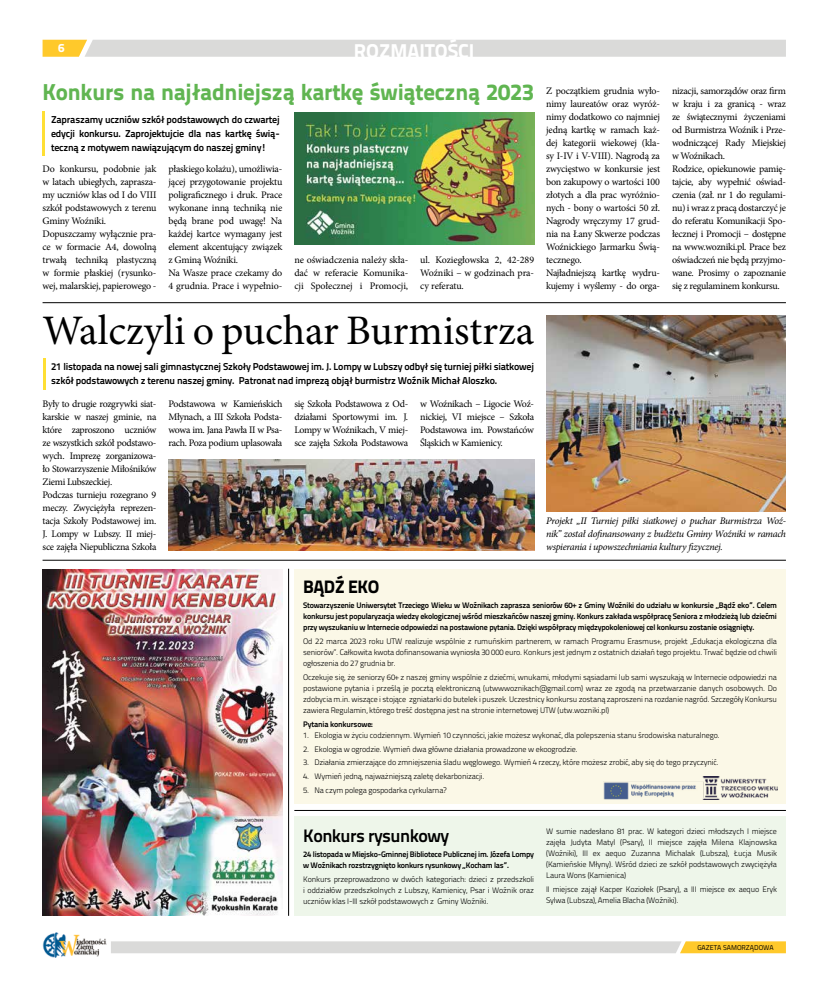
<style>
.page{position:relative;width:820px;height:993px;background:#fff}
.page>*{position:absolute;margin:0;border:0;box-sizing:border-box;transform-origin:0 0}
.t1{font:42px "Minion Pro";color:#000}
.t2{font:23px "Titillium Text 22 L 999 wt";letter-spacing:-.01em;color:#60b551}
.t3{font:20px "Titillium Text 22 L 999 wt";color:#fff}
.t4{font:18px "Titillium Text 22 L 800 wt";letter-spacing:-.03em;color:#000}
.t5{font:18px "Titillium Text 22 L 999 wt";letter-spacing:-.03em;color:#000}
.t6{font:12px "Titillium Text 22 L 999 wt";color:#fff}
.t7{font:10px/13px "Minion Pro";letter-spacing:-.03em;color:#000}
.t8{font:10px/14px "Titillium Text 22 L 800 wt";letter-spacing:-.02em;color:#000}
.t9{font:italic 10px/13px "Minion Pro";letter-spacing:-.03em;color:#000;text-align:justify}
.t10{font:8px/11px "Titillium Text 22 L 250 wt";letter-spacing:-.02em;color:#000;text-align:justify}
.t11{font:8px/11px "Titillium Text 22 L 800 wt";letter-spacing:-.03em;color:#000}
.t12{font:7px "Titillium Text 22 L 400 wt";color:#000}
</style>
<div class="page">
<svg style="left:111px;top:941px;width:674px;height:11px;background:#e0d8c0"></svg>
<svg style="left:43px;top:40px;width:742px;height:17px;background:#dcd9d0"></svg>
<img style="left:43px;top:932px;width:63px;height:24px">
<img style="left:43px;top:569px;width:239px;height:346px">
<div style="left:294px;top:815px;width:491px;height:100px;background:#eef6ea"></div>
<div style="left:294px;top:569px;width:491px;height:235px;background:#fbf8e7"></div>
<hr style="left:43px;top:559px;width:742px;height:1px;background:#000">
<hr style="left:43px;top:302px;width:742px;height:1px;background:#000">
<hr style="left:294px;top:809px;width:491px;height:1px;background:#000">
<hr style="left:288px;top:568px;width:1px;height:347px;background:#000">
<hr style="left:43px;top:358px;width:2px;height:32px;background:#ffdf34">
<img style="left:546px;top:315px;width:239px;height:196px">
<img style="left:168px;top:459px;width:366px;height:91px">
<hr style="left:43px;top:111px;width:2px;height:45px;background:#ffdf34">
<img style="left:294px;top:112px;width:240px;height:132px">
<img style="left:603px;top:776px;width:173px;height:23px">
<p class="t6" style="left:58px;top:39px;width:8px">6</p>
<h3 class="t3" style="left:354px;top:35px;width:122px">ROZMAITOŚCI</h3>
<h2 class="t2" style="left:43px;top:74px;width:493px">Konkurs na najładniejszą kartkę świąteczną 2023</h2>
<p class="t8" style="left:51px;top:112px;width:230px;text-align:justify">Zapraszamy uczniów szkół podstawowych do czwartej edycji konkursu. Zaprojektujcie dla nas kartkę świą&shy;teczną z motywem nawiązującym do naszej gminy!</p>
<p class="t7" style="left:43px;top:162px;width:115px">Do konkursu, podobnie jak w latach ubiegłych, zaprasza&shy;my uczniów klas od I do VIII szkół podstawowych z terenu<br>Gminy Woźniki.<br>Dopuszczamy wyłącznie pra&shy;ce w formacie A4, dowolną trwałą techniką plastyczną w formie płaskiej (rysunko&shy;wej, malarskiej, papierowego -</p>
<p class="t7" style="left:168px;top:162px;width:115px">płaskiego kolażu), umożliwia&shy;jącej przygotowanie projektu poligraficznego i druk. Prace wykonane inną techniką nie będą brane pod uwagę! Na każdej kartce wymagany jest element akcentujący związek z Gminą Woźniki.<br>Na Wasze prace czekamy do<br>4 grudnia. Prace i wypełnio-</p>
<p class="t7" style="left:294px;top:253px;width:115px;text-align:justify">ne oświadczenia należy skła&shy;dać w referacie Komunika&shy;cji Społecznej i Promocji,</p>
<p class="t7" style="left:420px;top:253px;width:115px;text-align:justify">ul. Koziegłowska 2, 42-289<br>Woźniki – w godzinach pra&shy;cy referatu.</p>
<h1 class="t1" style="left:43px;top:302px;width:493px">Walczyli o puchar Burmistrza</h1>
<p class="t8" style="left:51px;top:358px;width:484px">21 listopada na nowej sali gimnastycznej Szkoły Podstawowej im. J. Lompy w Lubszy odbył się turniej piłki siatkowej szkół podstawowych z terenu naszej gminy. Patronat nad imprezą objął burmistrz Woźnik Michał Aloszko.</p>
<p class="t7" style="left:43px;top:397px;width:115px">Były to drugie rozgrywki siat&shy;karskie w naszej gminie, na które zaproszono uczniów ze wszystkich szkół podstawo&shy;wych. Imprezę zorganizowa&shy;ło Stowarzyszenie Miłośników<br>Ziemi Lubszeckiej.<br>Podczas turnieju rozegrano 9 meczy. Zwyciężyła reprezen&shy;tacja Szkoły Podstawowej im.<br>J. Lompy w Lubszy. II miej&shy;sce zajęła Niepubliczna Szkoła</p>
<p class="t7" style="left:168px;top:397px;width:115px;text-align:justify">Podstawowa w Kamieńskich Młynach, a III Szkoła Podsta&shy;wowa im. Jana Pawła II w Psa&shy;rach. Poza podium uplasowała</p>
<p class="t7" style="left:294px;top:397px;width:115px;text-align:justify">się Szkoła Podstawowa z Od&shy;działami Sportowymi im. J.<br>Lompy w Woźnikach, V miej&shy;sce zajęła Szkoła Podstawowa</p>
<p class="t7" style="left:420px;top:397px;width:115px;text-align:justify">w Woźnikach – Ligocie Woź&shy;nickiej, VI miejsce – Szkoła Podstawowa im. Powstańców Śląskich w Kamienicy.</p>
<p class="t7" style="left:546px;top:84px;width:115px">Z początkiem grudnia wyło&shy;nimy laureatów oraz wyróż&shy;nimy dodatkowo co najmniej jedną kartkę w ramach każ&shy;dej kategorii wiekowej (kla&shy;sy I-IV i V-VIII). Nagrodą za zwycięstwo w konkursie jest bon zakupowy o wartości 100 złotych a dla prac wyróżnio&shy;nych - bony o wartości 50 zł.<br>Nagrody wręczymy 17 grud&shy;nia na Łany Skwerze podczas<br>Woźnickiego Jarmarku Świą&shy;tecznego.<br>Najładniejszą kartkę wydru&shy;kujemy i wyślemy - do orga-</p>
<p class="t7" style="left:671px;top:84px;width:115px">nizacji, samorządów oraz firm w kraju i za granicą - wraz ze świątecznymi życzeniami od Burmistrza Woźnik i Prze&shy;wodniczącej Rady Miejskiej w Woźnikach.<br>Rodzice, opiekunowie pamię&shy;tajcie, aby wypełnić oświad&shy;czenia (zał. nr 1 do regulami&shy;nu) i wraz z pracą dostarczyć je do referatu Komunikacji Spo&shy;łecznej i Promocji – dostępne na www.wozniki.pl. Prace bez oświadczeń nie będą przyjmo&shy;wane. Prosimy o zapoznanie się z regulaminem konkursu.</p>
<p class="t9" style="left:546px;top:514px;width:241px">Projekt „II Turniej piłki siatkowej o puchar Burmistrza Woź&shy;nik” został dofinansowany z budżetu Gminy Woźniki w ramach wspierania i upowszechniania kultury fizycznej.</p>
<h3 class="t5" style="left:303px;top:572px;width:77px">BĄDŹ EKO</h3>
<p class="t11" style="left:303px;top:599px;width:475px;text-align:justify">Stowarzyszenie Uniwersytet Trzeciego Wieku w Woźnikach zaprasza seniorów 60+ z Gminy Woźniki do udziału w konkursie „Bądź eko”. Celem konkursu jest popularyzacja wiedzy ekologicznej wśród mieszkańców naszej gminy. Konkurs zakłada współpracę Seniora z młodzieżą lub dziećmi przy wyszukaniu w Internecie odpowiedzi na postawione pytania. Dzięki współpracy międzypokoleniowej cel konkursu zostanie osiągnięty.</p>
<p class="t10" style="left:303px;top:635px;width:475px">Od 22 marca 2023 roku UTW realizuje wspólnie z rumuńskim partnerem, w ramach Programu Erasmus+, projekt „Edukacja ekologiczna dla seniorów”. Całkowita kwota dofinansowania wyniosła 30 000 euro. Konkurs jest jednym z ostatnich działań tego projektu. Trwać będzie od chwili ogłoszenia do 27 grudnia br.</p>
<p class="t10" style="left:303px;top:671px;width:475px">Oczekuje się, że seniorzy 60+ z naszej gminy wspólnie z dziećmi, wnukami, młodymi sąsiadami lub sami wyszukają w Internecie odpowiedzi na postawione pytania i prześlą je pocztą elektroniczną (utwwwoznikach@gmail.com) wraz ze zgodą na przetwarzanie danych osobowych. Do zdobycia m.in. wiszące i stojące zgniatarki do butelek i puszek. Uczestnicy konkursu zostaną zaproszeni na rozdanie nagród. Szczegóły Konkursu zawiera Regulamin, którego treść dostępna jest na stronie internetowej UTW (utw.wozniki.pl)</p>
<p class="t11" style="left:303px;top:717px;width:71px">Pytania konkursowe:</p>
<p class="t10" style="left:303px;top:728px;width:418px">1. Ekologia w życiu codziennym. Wymień 10 czynności, jakie możesz wykonać, dla polepszenia stanu środowiska naturalnego.</p>
<p class="t10" style="left:303px;top:742px;width:276px">2. Ekologia w ogrodzie. Wymień dwa główne działania prowadzone w ekoogrodzie.</p>
<p class="t10" style="left:303px;top:756px;width:417px">3. Działania zmierzające do zmniejszenia śladu węglowego. Wymień 4 rzeczy, które możesz zrobić, aby się do tego przyczynić.</p>
<p class="t10" style="left:303px;top:770px;width:183px">4. Wymień jedną, najważniejszą zaletę dekarbonizacji.</p>
<p class="t10" style="left:303px;top:784px;width:145px">5. Na czym polega gospodarka cyrkularna?</p>
<h3 class="t4" style="left:303px;top:821px;width:147px">Konkurs rysunkowy</h3>
<p class="t11" style="left:303px;top:847px;width:232px">24 listopada w Miejsko-Gminnej Bibliotece Publicznej im. Józefa Lompy w Woźnikach rozstrzygnięto konkurs rysunkowy „Kocham las”.</p>
<p class="t10" style="left:303px;top:872px;width:232px">Konkurs przeprowadzono w dwóch kategoriach: dzieci z przedszkoli i oddziałów przedszkolnych z Lubszy, Kamienicy, Psar i Woźnik oraz uczniów klas I-III szkół podstawowych z Gminy Woźniki.</p>
<p class="t10" style="left:546px;top:825px;width:232px">W sumie nadesłano 81 prac. W kategori dzieci młodszych I miejsce zajęła Judyta Matyl (Psary), II miejsce zajęła Milena Klajnowska (Woźniki), III ex aequo Zuzanna Michalak (Lubsza), Łucja Musik (Kamieńskie Młyny). Wśród dzieci ze szkół podstawowych zwyciężyła Laura Wons (Kamienica)</p>
<p class="t10" style="left:546px;top:882px;width:232px">II miejsce zajął Kacper Koziołek (Psary), a III miejsce ex aequo Eryk<br>Sylwa (Lubsza), Amelia Blacha (Woźniki).</p>
<p class="t12" style="left:697px;top:941px;width:78px">GAZETA SAMORZĄDOWA</p>
</div>
